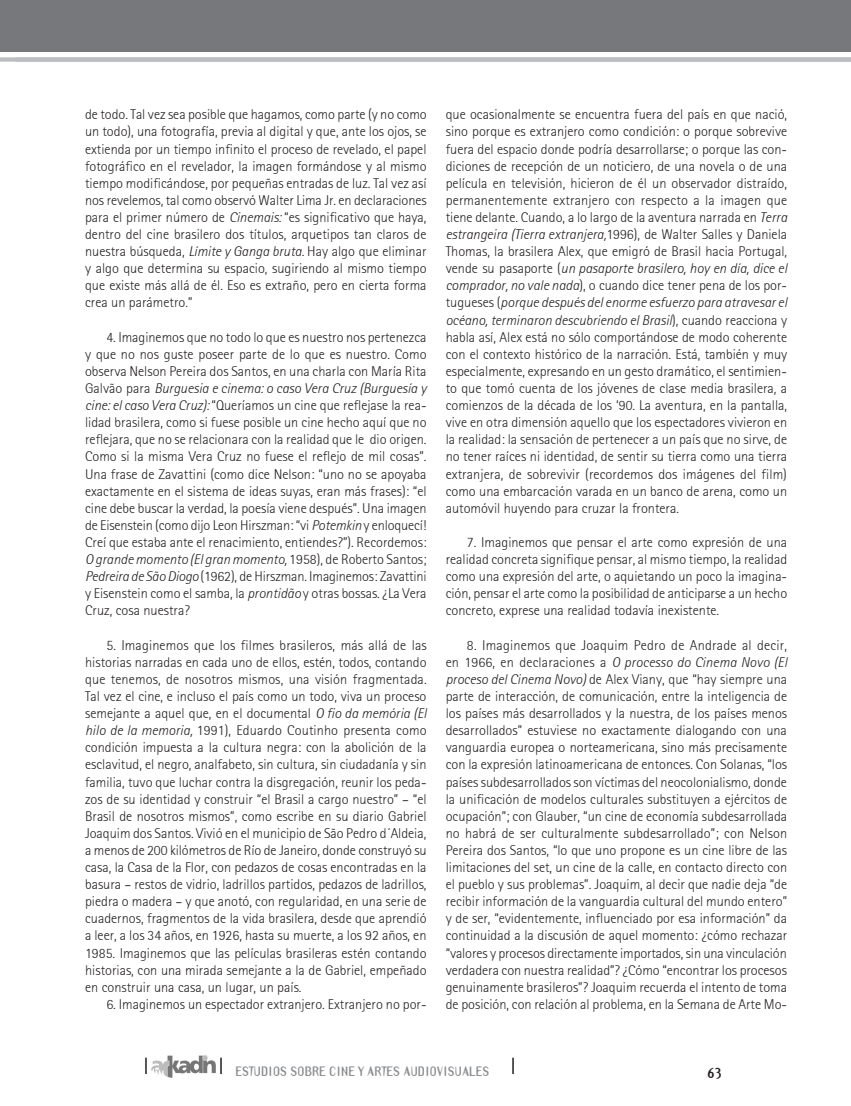
<style>
.page{position:relative;width:851px;height:1106px;background:#fff}
.page>*{position:absolute;margin:0;border:0;box-sizing:border-box;transform-origin:0 0}
._0_texto{font:300 14.25px/17.1px "AT Rotis Sans Serif";color:#231f20;text-align:justify}
.t1{font:700 14.25px "Template Gothic";color:#231f20}
.t2{font:700 12px "Template Gothic";color:#8a8c8f}
.s1{font-family:"AT Rot San Ser Lig Ita";font-weight:400}
</style>
<div class="page">
<img style="left:151px;top:1055px;width:64px;height:22px">
<svg style="left:220px;top:1057px;width:2px;height:17px"></svg>
<svg style="left:145px;top:1057px;width:2px;height:17px"></svg>
<svg style="left:512px;top:1057px;width:1px;height:17px"></svg>
<svg style="left:0;top:57px;width:850px;height:5px;background:#bfc0c3"></svg>
<div style="left:0;top:0;width:850px;height:51px;background:#76787b"></div>
<p class="_0_texto" style="left:85px;top:106px;width:343px">de todo. Tal vez sea posible que hagamos, como parte (y no como un todo), una fotografía, previa al digital y que, ante los ojos, se extienda por un tiempo infinito el proceso de revelado, el papel fotográfico en el revelador, la imagen formándose y al mismo tiempo modificándose, por pequeñas entradas de luz. Tal vez así nos revelemos, tal como observó Walter Lima Jr. en declaraciones para el primer número de <span class="s1">Cinemais:</span> “es significativo que haya, dentro del cine brasilero dos títulos, arquetipos tan claros de nuestra búsqueda, <span class="s1">Límite y Ganga bruta.</span> Hay algo que eliminar y algo que determina su espacio, sugiriendo al mismo tiempo que existe más allá de él. Eso es extraño, pero en cierta forma crea un parámetro.”</p>
<p class="_0_texto" style="left:85px;top:328px;width:343px;text-indent:21px">4. Imaginemos que no todo lo que es nuestro nos pertenezca y que no nos guste poseer parte de lo que es nuestro. Como observa Nelson Pereira dos Santos, en una charla con María Rita Galvão para <span class="s1">Burguesia e cinema: o caso Vera Cruz (Burguesía y cine: el caso Vera Cruz):</span> “Queríamos un cine que reflejase la rea&shy;lidad brasilera, como si fuese posible un cine hecho aquí que no reflejara, que no se relacionara con la realidad que le dio origen.<br>Como si la misma Vera Cruz no fuese el reflejo de mil cosas”.<br>Una frase de Zavattini (como dice Nelson: “uno no se apoyaba exactamente en el sistema de ideas suyas, eran más frases): “el cine debe buscar la verdad, la poesía viene después”. Una imagen de Eisenstein (como dijo Leon Hirszman: “vi <span class="s1">Potemkin</span> y enloquecí!<br>Creí que estaba ante el renacimiento, entiendes?”). Recordemos:<br><span class="s1">O grande momento (El gran momento,</span> 1958), de Roberto Santos; <span class="s1">Pedreira de São Diogo</span> (1962), de Hirszman. Imaginemos: Zavattini y Eisenstein como el samba, la <span class="s1">prontidão</span> y otras bossas. ¿La Vera Cruz, cosa nuestra?</p>
<p class="_0_texto" style="left:85px;top:636px;width:343px;text-indent:21px">5. Imaginemos que los filmes brasileros, más allá de las historias narradas en cada uno de ellos, estén, todos, contando que tenemos, de nosotros mismos, una visión fragmentada.<br>Tal vez el cine, e incluso el país como un todo, viva un proceso semejante a aquel que, en el documental <span class="s1">O fio da memória (El hilo de la memoria,</span> 1991), Eduardo Coutinho presenta como condición impuesta a la cultura negra: con la abolición de la esclavitud, el negro, analfabeto, sin cultura, sin ciudadanía y sin familia, tuvo que luchar contra la disgregación, reunir los peda&shy;zos de su identidad y construir “el Brasil a cargo nuestro” – “el Brasil de nosotros mismos”, como escribe en su diario Gabriel Joaquim dos Santos. Vivió en el municipio de São Pedro d´Aldeia, a menos de 200 kilómetros de Río de Janeiro, donde construyó su casa, la Casa de la Flor, con pedazos de cosas encontradas en la basura – restos de vidrio, ladrillos partidos, pedazos de ladrillos, piedra o madera – y que anotó, con regularidad, en una serie de cuadernos, fragmentos de la vida brasilera, desde que aprendió a leer, a los 34 años, en 1926, hasta su muerte, a los 92 años, en 1985. Imaginemos que las películas brasileras estén contando historias, con una mirada semejante a la de Gabriel, empeñado en construir una casa, un lugar, un país.</p>
<p class="_0_texto" style="left:106px;top:995px;width:322px">6. Imaginemos un espectador extranjero. Extranjero no por-</p>
<p class="_0_texto" style="left:445px;top:106px;width:343px">que ocasionalmente se encuentra fuera del país en que nació, sino porque es extranjero como condición: o porque sobrevive fuera del espacio donde podría desarrollarse; o porque las con&shy;diciones de recepción de un noticiero, de una novela o de una película en televisión, hicieron de él un observador distraído, permanentemente extranjero con respecto a la imagen que tiene delante. Cuando, a lo largo de la aventura narrada en <span class="s1">Terra estrangeira (Tierra extranjera,</span>1996), de Walter Salles y Daniela Thomas, la brasilera Alex, que emigró de Brasil hacia Portugal, vende su pasaporte (<span class="s1">un pasaporte brasilero, hoy en día, dice el comprador, no vale nada</span>), o cuando dice tener pena de los por&shy;tugueses (<span class="s1">porque después del enorme esfuerzo para atravesar el océano, terminaron descubriendo el Brasil</span>), cuando reacciona y habla así, Alex está no sólo comportándose de modo coherente con el contexto histórico de la narración. Está, también y muy especialmente, expresando en un gesto dramático, el sentimien&shy;to que tomó cuenta de los jóvenes de clase media brasilera, a comienzos de la década de los ‘90. La aventura, en la pantalla, vive en otra dimensión aquello que los espectadores vivieron en la realidad: la sensación de pertenecer a un país que no sirve, de no tener raíces ni identidad, de sentir su tierra como una tierra extranjera, de sobrevivir (recordemos dos imágenes del film) como una embarcación varada en un banco de arena, como un automóvil huyendo para cruzar la frontera.</p>
<p class="_0_texto" style="left:445px;top:533px;width:343px;text-indent:21px">7. Imaginemos que pensar el arte como expresión de una realidad concreta signifique pensar, al mismo tiempo, la realidad como una expresión del arte, o aquietando un poco la imagina&shy;ción, pensar el arte como la posibilidad de anticiparse a un hecho concreto, exprese una realidad todavía inexistente.</p>
<p class="_0_texto" style="left:445px;top:636px;width:343px;text-indent:21px">8. Imaginemos que Joaquim Pedro de Andrade al decir, en 1966, en declaraciones a <span class="s1">O processo do Cinema Novo (El proceso del Cinema Novo)</span> de Alex Viany, que “hay siempre una parte de interacción, de comunicación, entre la inteligencia de los países más desarrollados y la nuestra, de los países menos desarrollados” estuviese no exactamente dialogando con una vanguardia europea o norteamericana, sino más precisamente con la expresión latinoamericana de entonces. Con Solanas, “los países subdesarrollados son víctimas del neocolonialismo, donde la unificación de modelos culturales substituyen a ejércitos de ocupación”; con Glauber, “un cine de economía subdesarrollada no habrá de ser culturalmente subdesarrollado”; con Nelson Pereira dos Santos, “lo que uno propone es un cine libre de las limitaciones del set, un cine de la calle, en contacto directo con el pueblo y sus problemas”. Joaquim, al decir que nadie deja “de recibir información de la vanguardia cultural del mundo entero” y de ser, “evidentemente, influenciado por esa información” da continuidad a la discusión de aquel momento: ¿cómo rechazar “valores y procesos directamente importados, sin una vinculación verdadera con nuestra realidad”? ¿Cómo “encontrar los procesos genuinamente brasileros”? Joaquim recuerda el intento de toma de posición, con relación al problema, en la Semana de Arte Mo-</p>
<p class="t2" style="left:235px;top:1062px;width:255px">ESTUDIOS SOBRE CINE Y ARTES AUDIOVISUALES</p>
<p class="t1" style="left:707px;top:1062px;width:16px">63</p>
</div>
